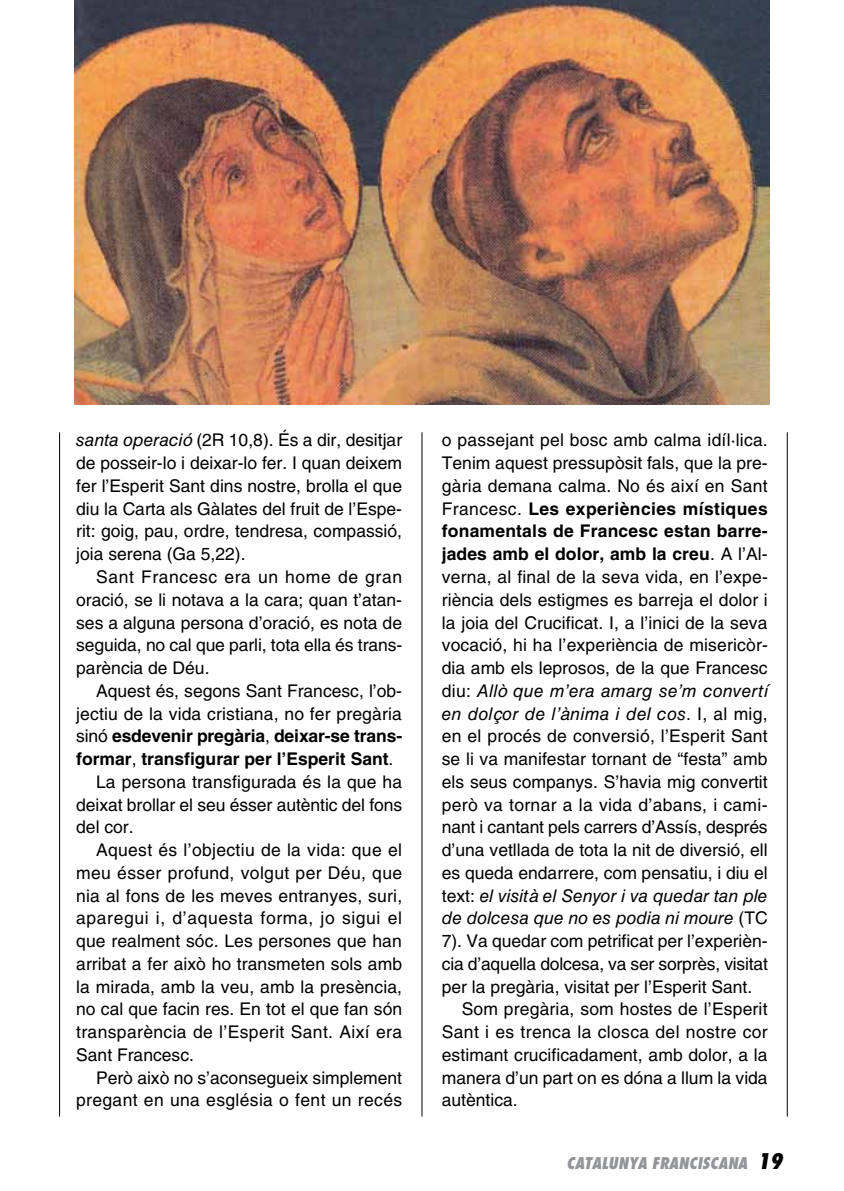
<style>
.page{position:relative;width:844px;height:1191px;background:#fff}
.page>*{position:absolute;margin:0;border:0;box-sizing:border-box;transform-origin:0 0}
.t1{font:17.5px/22.8px "Helvetica LT Std";letter-spacing:.005em;color:#000;text-align:justify}
.t2{font:700 17.5px "Helvetica LT Std";letter-spacing:.005em;color:#000}
.t3{font:italic 17.5px "Helvetica LT Std";letter-spacing:.005em;color:#000}
.t4{font:17.5px "Helvetica LT Std";letter-spacing:.035em;color:#000}
.t5{font:700 17.5px "Helvetica LT Std";letter-spacing:.025em;color:#000}
.t6{font:italic 800 condensed 15.75px "Futura Std";color:#939598}
.s1{font-style:italic}
.s2{font-weight:400}
.s3{font-style:normal}
.s4{font-size:21px;color:#000}
</style>
<div class="page">
<hr style="left:786px;top:432px;width:1px;height:684px;background:#000">
<hr style="left:59px;top:432px;width:1px;height:684px;background:#000">
<hr style="left:421px;top:432px;width:1px;height:684px;background:#000">
<img style="left:74px;top:0;width:695px;height:404px">
<p class="t1" style="left:76px;top:429px;width:327px"><span class="s1">santa operació</span> (2R 10,8). És a dir, desitjar de posseir-lo i deixar-lo fer. I quan deixem fer l’Esperit Sant dins nostre, brolla el que diu la Carta als Gàlates del fruit de l’Espe&shy;rit: goig, pau, ordre, tendresa, compassió, joia serena (Ga 5,22).</p>
<p class="t1" style="left:76px;top:565px;width:327px;text-indent:20px">Sant Francesc era un home de gran oració, se li notava a la cara; quan t’atan&shy;ses a alguna persona d’oració, es nota de seguida, no cal que parli, tota ella és trans&shy;parència de Déu.</p>
<p class="t1" style="left:96px;top:679px;width:307px">Aquest és, segons Sant Francesc, l’ob-</p>
<p class="t1" style="left:76px;top:702px;width:327px">jectiu de la vida cristiana, no fer pregària</p>
<p class="t2" style="left:76px;top:725px;width:327px"><span class="s2">sinó</span> esdevenir pregària<span class="s2">,</span> deixar-se trans-</p>
<p class="t2" style="left:76px;top:748px;width:319px">formar<span class="s2">,</span> transfigurar per l’Esperit Sant<span class="s2">.</span></p>
<p class="t1" style="left:96px;top:770px;width:307px">La persona transfigurada és la que ha</p>
<p class="t1" style="left:76px;top:793px;width:327px">deixat brollar el seu ésser autèntic del fons</p>
<p class="t1" style="left:76px;top:815px;width:59px">del cor.</p>
<p class="t1" style="left:96px;top:838px;width:307px">Aquest és l’objectiu de la vida: que el</p>
<p class="t1" style="left:76px;top:861px;width:327px">meu ésser profund, volgut per Déu, que</p>
<p class="t1" style="left:76px;top:884px;width:327px">nia al fons de les meves entranyes, suri,</p>
<p class="t4" style="left:76px;top:908px;width:327px">aparegui i, d’aquesta forma, jo sigui el</p>
<p class="t1" style="left:76px;top:929px;width:327px">que realment sóc. Les persones que han</p>
<p class="t1" style="left:76px;top:952px;width:327px">arribat a fer això ho transmeten sols amb</p>
<p class="t1" style="left:76px;top:975px;width:327px">la mirada, amb la veu, amb la presència,</p>
<p class="t1" style="left:76px;top:997px;width:327px">no cal que facin res. En tot el que fan són</p>
<p class="t1" style="left:76px;top:1020px;width:327px">transparència de l’Esperit Sant. Així era</p>
<p class="t1" style="left:76px;top:1043px;width:119px">Sant Francesc.</p>
<p class="t1" style="left:96px;top:1066px;width:307px">Però això no s’aconsegueix simplement</p>
<p class="t1" style="left:76px;top:1088px;width:327px">pregant en una església o fent un recés</p>
<p class="t1" style="left:441px;top:429px;width:327px">o passejant pel bosc amb calma idíl·lica.</p>
<p class="t1" style="left:441px;top:451px;width:327px">Tenim aquest pressupòsit fals, que la pre-</p>
<p class="t1" style="left:441px;top:474px;width:327px">gària demana calma. No és així en Sant</p>
<p class="t5" style="left:441px;top:498px;width:327px"><span class="s2">Francesc.</span> Les experiències místiques</p>
<p class="t2" style="left:441px;top:520px;width:327px">fonamentals de Francesc estan barre-</p>
<p class="t2" style="left:441px;top:543px;width:327px">jades amb el dolor, amb la creu<span class="s2">. A l’Al-</span></p>
<p class="t1" style="left:441px;top:565px;width:327px">verna, al final de la seva vida, en l’expe-</p>
<p class="t1" style="left:441px;top:588px;width:327px">riència dels estigmes es barreja el dolor i</p>
<p class="t1" style="left:441px;top:611px;width:327px">la joia del Crucificat. I , a l’inici de la seva</p>
<p class="t1" style="left:441px;top:633px;width:327px">vocació, hi ha l’experiència de misericòr-</p>
<p class="t1" style="left:441px;top:656px;width:327px">dia amb els leprosos, de la que Francesc</p>
<p class="t3" style="left:441px;top:680px;width:327px"><span class="s3">diu:</span> Allò que m’era amarg se’m convertí</p>
<p class="t3" style="left:441px;top:703px;width:327px">en dolçor de l’ànima i del cos<span class="s3">. I , al mig,</span></p>
<p class="t1" style="left:441px;top:724px;width:327px">en el procés de conversió, l’Esperit Sant</p>
<p class="t1" style="left:441px;top:747px;width:327px">se li va manifestar tornant de “festa” amb</p>
<p class="t1" style="left:441px;top:770px;width:327px">els seus companys. S’havia mig convertit</p>
<p class="t1" style="left:441px;top:793px;width:327px">però va tornar a la vida d’abans, i cami-</p>
<p class="t1" style="left:441px;top:815px;width:327px">nant i cantant pels carrers d’Assís, després</p>
<p class="t1" style="left:441px;top:838px;width:327px">d’una vetllada de tota la nit de diversió, ell</p>
<p class="t1" style="left:441px;top:861px;width:327px">es queda endarrere, com pensatiu, i diu el</p>
<p class="t3" style="left:441px;top:885px;width:327px"><span class="s3">text:</span> el visità el Senyor i va quedar tan ple</p>
<p class="t3" style="left:441px;top:908px;width:327px">de dolcesa que no es podia ni moure <span class="s3">(TC</span></p>
<p class="t1" style="left:441px;top:929px;width:327px">7). Va quedar com petrificat per l’experièn-</p>
<p class="t1" style="left:441px;top:952px;width:327px">cia d’aquella dolcesa, va ser sorprès, visitat</p>
<p class="t1" style="left:441px;top:975px;width:312px">per la pregària, visitat per l’Esperit Sant.</p>
<p class="t1" style="left:461px;top:997px;width:307px">Som pregària, som hostes de l’Esperit</p>
<p class="t1" style="left:441px;top:1020px;width:327px">Sant i es trenca la closca del nostre cor</p>
<p class="t1" style="left:441px;top:1043px;width:327px">estimant crucificadament, amb dolor, a la</p>
<p class="t1" style="left:441px;top:1066px;width:327px">manera d’un part on es dóna a llum la vida</p>
<p class="t1" style="left:441px;top:1088px;width:77px">autèntica.</p>
<p class="t6" style="left:566px;top:1152px;width:217px">CATALUNYA FRANCISCANA <span class="s4">19</span></p>
</div>
